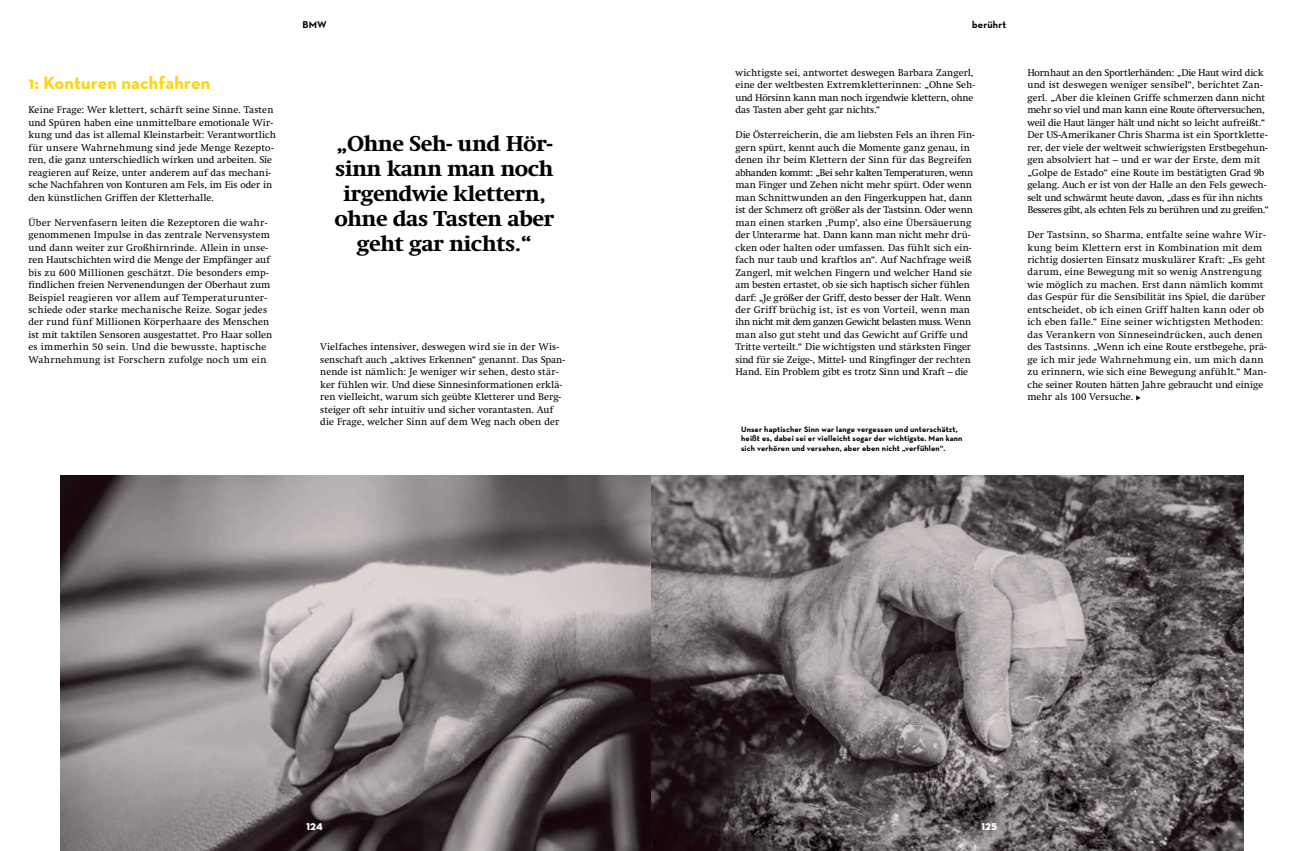
<style>
.page{position:relative;width:1304px;height:851px;background:#fff}
.page>*{position:absolute;margin:0;border:0;box-sizing:border-box;transform-origin:0 0}
.t1{font:800 22px/24.9px "Swift LT Pro";letter-spacing:-.03em;color:#000;text-align:center}
.t2{font:700 18px "Neutra Text";letter-spacing:.01em;color:#ffd400}
.t3{font:10px/12.5px "Swift LT Pro";letter-spacing:.005em;color:#000}
.t4{font:700 10px "Neutra Text";letter-spacing:.015em;color:#000}
.t5{font:10px "Neutra Disp Titling";color:#fff}
.t6{font:700 8px/9.4px "Neutra Text";letter-spacing:.02em;color:#000}
</style>
<div class="page">
<svg style="left:1136px;top:395px;width:5px;height:5px"></svg>
<img style="left:61px;top:475px;width:1182px;height:375px">
<h2 class="t2" style="left:28px;top:71px;width:184px">1: Konturen nachfahren</h2>
<p class="t3" style="left:28px;top:104px;width:249px">Keine Frage: Wer klettert, schärft seine Sinne. Tasten und Spüren haben eine unmittelbare emotionale Wir&shy;kung und das ist allemal Kleinstarbeit: Verantwortlich für unsere Wahrnehmung sind jede Menge Rezepto&shy;ren, die ganz unterschiedlich wirken und arbeiten. Sie reagieren auf Reize, unter anderem auf das mechani&shy;sche Nachfahren von Konturen am Fels, im Eis oder in den künstlichen Griffen der Kletterhalle.</p>
<p class="t3" style="left:28px;top:216px;width:245px">Über Nervenfasern leiten die Rezeptoren die wahr&shy;genommenen Impulse in das zentrale Nervensystem und dann weiter zur Großhirnrinde. Allein in unse&shy;ren Hautschichten wird die Menge der Empfänger auf bis zu 600 Millionen geschätzt. Die besonders emp&shy;findlichen freien Nervenendungen der Oberhaut zum Beispiel reagieren vor allem auf Temperaturunter&shy;schiede oder starke mechanische Reize. Sogar jedes der rund fünf Millionen Körperhaare des Menschen ist mit taktilen Sensoren ausgestattet. Pro Haar sollen es immerhin 50 sein. Und die bewusste, haptische Wahrnehmung ist Forschern zufolge noch um ein</p>
<p class="t4" style="left:302px;top:19px;width:26px">BMW</p>
<p class="t4" style="left:972px;top:19px;width:36px">berührt</p>
<h1 class="t1" style="left:334px;top:131px;width:222px">„Ohne Seh- und Hör&shy;sinn kann man noch irgendwie klettern, ohne das Tasten aber geht gar nichts.“</h1>
<p class="t3" style="left:320px;top:341px;width:246px">Vielfaches intensiver, deswegen wird sie in der Wis&shy;senschaft auch „aktives Erkennen“ genannt. Das Span&shy;nende ist nämlich: Je weniger wir sehen, desto stär&shy;ker fühlen wir. Und diese Sinnesinformationen erklä&shy;ren vielleicht, warum sich geübte Kletterer und Berg&shy;steiger oft sehr intuitiv und sicher vorantasten. Auf die Frage, welcher Sinn auf dem Weg nach oben der</p>
<p class="t3" style="left:735px;top:66px;width:241px">wichtigste sei, antwortet deswegen Barbara Zangerl, eine der weltbesten Extremkletterinnen: „Ohne Seh&shy;und Hörsinn kann man noch irgendwie klettern, ohne das Tasten aber geht gar nichts.“</p>
<p class="t3" style="left:735px;top:129px;width:241px">Die Österreicherin, die am liebsten Fels an ihren Fin&shy;gern spürt, kennt auch die Momente ganz genau, in denen ihr beim Klettern der Sinn für das Begreifen abhanden kommt: „Bei sehr kalten Temperaturen, wenn man Finger und Zehen nicht mehr spürt. Oder wenn man Schnittwunden an den Fingerkuppen hat, dann ist der Schmerz oft größer als der Tastsinn. Oder wenn man einen starken ‚Pump’, also eine Übersäuerung der Unterarme hat. Dann kann man nicht mehr drü&shy;cken oder halten oder umfassen. Das fühlt sich ein&shy;fach nur taub und kraftlos an“. Auf Nachfrage weiß Zangerl, mit welchen Fingern und welcher Hand sie am besten ertastet, ob sie sich haptisch sicher fühlen darf: „Je größer der Griff, desto besser der Halt. Wenn der Griff brüchig ist, ist es von Vorteil, wenn man ihn nicht mit dem ganzen Gewicht belasten muss. Wenn man also gut steht und das Gewicht auf Griffe und Tritte verteilt.“ Die wichtigsten und stärksten Finger sind für sie Zeige-, Mittel- und Ringfinger der rechten Hand. Ein Problem gibt es trotz Sinn und Kraft – die</p>
<p class="t6" style="left:741px;top:424px;width:223px">Unser haptischer Sinn war lange vergessen und unterschätzt, heißt es, dabei sei er vielleicht sogar der wichtigste. Man kann sich verhören und versehen, aber eben nicht „verfühlen“.</p>
<p class="t3" style="left:1027px;top:66px;width:243px">Hornhaut an den Sportlerhänden: „Die Haut wird dick und ist deswegen weniger sensibel“, berichtet Zan&shy;gerl. „Aber die kleinen Griffe schmerzen dann nicht mehr so viel und man kann eine Route öfterversuchen, weil die Haut länger hält und nicht so leicht aufreißt.“ Der US-Amerikaner Chris Sharma ist ein Sportklette&shy;rer, der viele der weltweit schwierigsten Erstbegehun&shy;gen absolviert hat – und er war der Erste, dem mit „Golpe de Estado“ eine Route im bestätigten Grad 9b gelang. Auch er ist von der Halle an den Fels gewech&shy;selt und schwärmt heute davon, „dass es für ihn nichts Besseres gibt, als echten Fels zu berühren und zu greifen.“</p>
<p class="t3" style="left:1027px;top:228px;width:241px">Der Tastsinn, so Sharma, entfalte seine wahre Wir&shy;kung beim Klettern erst in Kombination mit dem richtig dosierten Einsatz muskulärer Kraft: „Es geht darum, eine Bewegung mit so wenig Anstrengung wie möglich zu machen. Erst dann nämlich kommt das Gespür für die Sensibilität ins Spiel, die darüber entscheidet, ob ich einen Griff halten kann oder ob ich eben falle.“ Eine seiner wichtigsten Methoden: das Verankern von Sinneseindrücken, auch denen des Tastsinns. „Wenn ich eine Route erstbegehe, prä&shy;ge ich mir jede Wahrnehmung ein, um mich dann zu erinnern, wie sich eine Bewegung anfühlt.“ Man&shy;che seiner Routen hätten Jahre gebraucht und einige mehr als 100 Versuche.</p>
<p class="t5" style="left:307px;top:820px;width:18px">124</p>
<p class="t5" style="left:982px;top:820px;width:17px">125</p>
</div>
